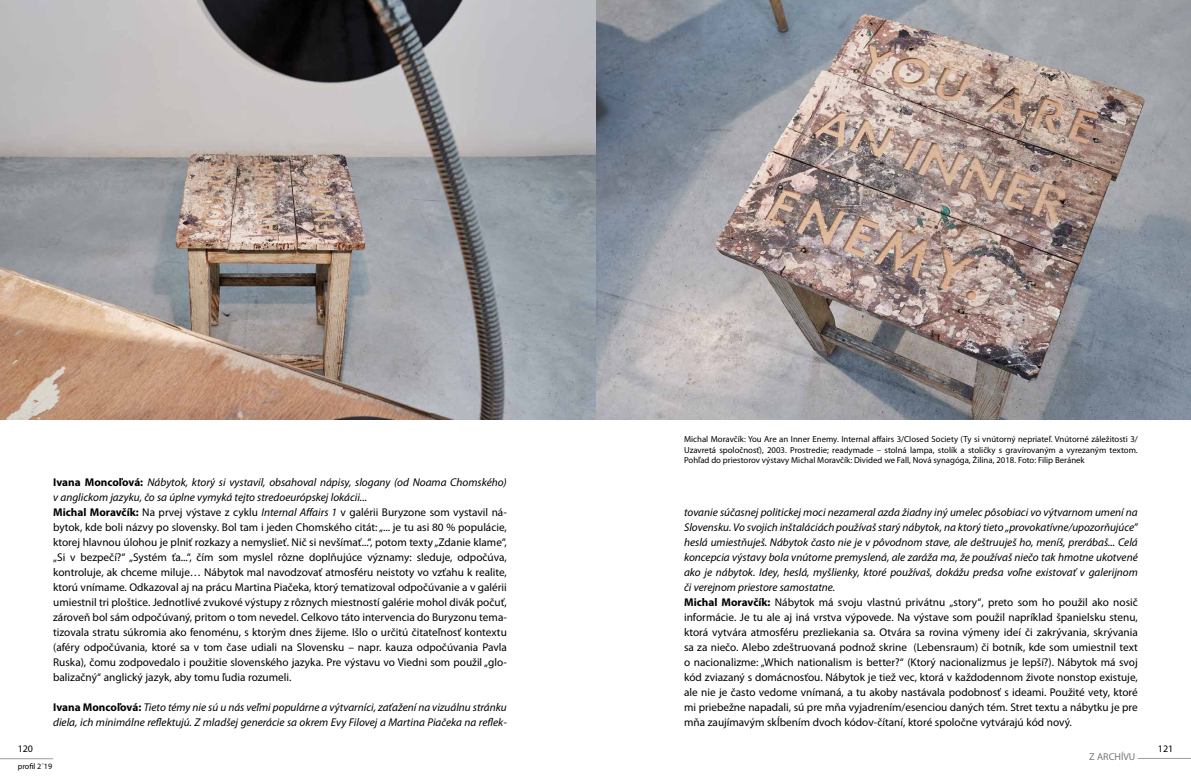
<style>
.page{position:relative;width:1191px;height:780px;background:#fff}
.page>*{position:absolute;margin:0;border:0;box-sizing:border-box;transform-origin:0 0}
.t1{font:11.25px/15px "Myriad Pro";color:#000}
.t2{font:italic 11.25px/15px "Myriad Pro";color:#000}
.t3{font:10px "Myriad Pro";color:#77787a}
.t4{font:10px "Myriad Pro";color:#000}
.t5{font:8.75px/10.5px "Myriad Pro";color:#000;text-align:justify}
.t6{font:8.12px "Myriad Pro";color:#000}
.s1{font-weight:700}
.s2{font-style:italic}
.s3{font-weight:700;font-style:normal}
</style>
<div class="page">
<hr style="left:0;top:758px;width:53px;height:1px;background:#9c9e9f">
<hr style="left:1137px;top:758px;width:54px;height:1px;background:#9c9e9f">
<img style="left:596px;top:0;width:595px;height:419px">
<svg style="left:0;top:0;width:596px;height:419px"></svg>
<p class="t1" style="left:53px;top:474px;width:455px"><span class="s1">Ivana Moncoľová:</span> <span class="s2">Nábytok, ktorý si vystavil, obsahoval nápisy, slogany (od Noama Chomského) v anglickom jazyku, čo sa úplne vymyká tejto stredoeurópskej lokácii...<br></span><span class="s1">Michal Moravčík:</span> Na prvej výstave z cyklu <span class="s2">Internal Affairs 1</span> v galérii Buryzone som vystavil ná&shy;bytok, kde boli názvy po slovensky. Bol tam i jeden Chomského citát: „... je tu asi 80 % populácie, ktorej hlavnou úlohou je plniť rozkazy a nemyslieť. Nič si nevšímať...“, potom texty „Zdanie klame“, „Si v bezpečí?“ „Systém ťa...“, čím som myslel rôzne doplňujúce významy: sleduje, odpočúva, kontroluje, ak chceme miluje… Nábytok mal navodzovať atmosféru neistoty vo vzťahu k realite, ktorú vnímame. Odkazoval aj na prácu Martina Piačeka, ktorý tematizoval odpočúvanie a v galérii umiestnil tri ploštice. Jednotlivé zvukové výstupy z rôznych miestností galérie mohol divák počuť, zároveň bol sám odpočúvaný, pritom o tom nevedel. Celkovo táto intervencia do Buryzonu tema&shy;tizovala stratu súkromia ako fenoménu, s ktorým dnes žijeme. Išlo o určitú čitateľnosť kontextu (aféry odpočúvania, ktoré sa v tom čase udiali na Slovensku – napr. kauza odpočúvania Pavla Ruska), čomu zodpovedalo i použitie slovenského jazyka. Pre výstavu vo Viedni som použil „glo&shy;balizačný“ anglický jazyk, aby tomu ľudia rozumeli.</p>
<p class="t2" style="left:53px;top:699px;width:455px"><span class="s3">Ivana Moncoľová:</span> Tieto témy nie sú u nás veľmi populárne a výtvarníci, zaťažení na vizuálnu stránku diela, ich minimálne reflektujú. Z mladšej generácie sa okrem Evy Filovej a Martina Piačeka na reflek-</p>
<p class="t5" style="left:684px;top:434px;width:455px">Michal Moravčík: You Are an Inner Enemy. Internal affairs 3/Closed Society (Ty si vnútorný nepriateľ. Vnútorné záležitosti 3/ Uzavretá spoločnosť), 2003. Prostredie; readymade – stolná lampa, stolík a stoličky s gravírovaným a vyrezaným textom.<br>Pohľad do priestorov výstavy Michal Moravčík: Divided we Fall, Nová synagóga, Žilina, 2018. Foto: Filip Beránek</p>
<p class="t1" style="left:684px;top:504px;width:455px"><span class="s2">tovanie súčasnej politickej moci nezameral azda žiadny iný umelec pôsobiaci vo výtvarnom umení na Slovensku. Vo svojich inštaláciách používaš starý nábytok, na ktorý tieto „provokatívne/upozorňujúce” heslá umiestňuješ. Nábytok často nie je v pôvodnom stave, ale deštruuješ ho, meníš, prerábaš... Celá koncepcia výstavy bola vnútorne premyslená, ale zaráža ma, že používaš niečo tak hmotne ukotvené ako je nábytok. Idey, heslá, myšlienky, ktoré používaš, dokážu predsa voľne existovať v galerijnom či verejnom priestore samostatne.<br></span><span class="s1">Michal Moravčík:</span> Nábytok má svoju vlastnú privátnu „story“, preto som ho použil ako nosič informácie. Je tu ale aj iná vrstva výpovede. Na výstave som použil napríklad španielsku stenu, ktorá vytvára atmosféru prezliekania sa. Otvára sa rovina výmeny ideí či zakrývania, skrývania sa za niečo. Alebo zdeštruovaná podnož skrine (Lebensraum) či botník, kde som umiestnil text o nacionalizme: „Which nationalism is better?“ (Ktorý nacionalizmus je lepší?). Nábytok má svoj kód zviazaný s domácnosťou. Nábytok je tiež vec, ktorá v každodennom živote nonstop existuje, ale nie je často vedome vnímaná, a tu akoby nastávala podobnosť s ideami. Použité vety, ktoré mi priebežne napadali, sú pre mňa vyjadrením/esenciou daných tém. Stret textu a nábytku je pre mňa zaujímavým skĺbením dvoch kódov-čítaní, ktoré spoločne vytvárajú kód nový.</p>
<p class="t4" style="left:18px;top:742px;width:17px">120</p>
<p class="t4" style="left:1157px;top:742px;width:17px">121</p>
<p class="t6" style="left:18px;top:761px;width:36px">profil 2´19</p>
<p class="t3" style="left:1089px;top:751px;width:48px">Z ARCHÍVU</p>
</div>
